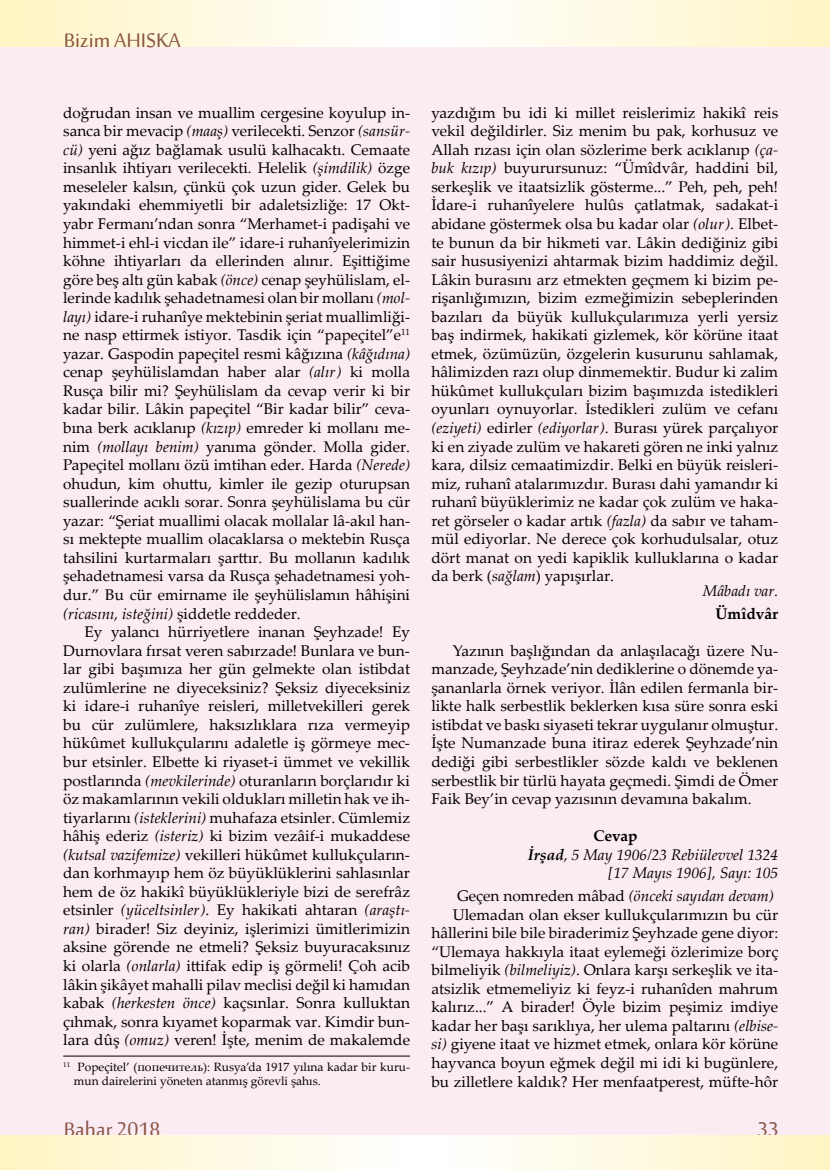
<style>
.page{position:relative;width:830px;height:1170px;background:#fff}
.page>*{position:absolute;margin:0;border:0;box-sizing:border-box;transform-origin:0 0}
.t1{font:27px "Sakkal Majalla";color:#8a5648}
.t2{font:15.45px/18.6px "Palatino Linotype";color:#000;text-align:justify}
.t3{font:italic 15.45px "Palatino Linotype";color:#000}
.t4{font:700 15.45px "Palatino Linotype";color:#000}
.t5{font:12px/14.4px "Palatino Linotype";color:#000}
.s1{font-style:italic}
.s2{font-weight:700}
</style>
<div class="page">
<div style="left:0;top:32px;width:829px;height:1106px;background:#fbebf3"></div>
<hr style="left:63px;top:1055px;width:347px;height:1px;background:#000">
<svg style="left:0;top:0;width:829px;height:47px"></svg>
<svg style="left:0;top:1135px;width:829px;height:2px"></svg>
<svg style="left:0;top:1139px;width:829px;height:30px"></svg>
<h1 class="t1" style="left:64px;top:22px;width:118px">Bizim AHISKA</h1>
<p class="t2" style="left:63px;top:103px;width:348px">doğrudan insan ve muallim cergesine koyulup in&shy;sanca bir mevacip <span class="s1">(maaş)</span> verilecekti. Senzor <span class="s1">(sansür&shy;cü)</span> yeni ağız bağlamak usulü kalhacaktı. Cemaate insanlık ihtiyarı verilecekti. Helelik <span class="s1">(şimdilik)</span> özge meseleler kalsın, çünkü çok uzun gider. Gelek bu yakındaki ehemmiyetli bir adaletsizliğe: 17 Okt&shy;yabr Fermanı’ndan sonra “Merhamet-i padişahi ve himmet-i ehl-i vicdan ile” idare-i ruhanîyelerimizin köhne ihtiyarları da ellerinden alınır. Eşittiğime göre beş altı gün kabak <span class="s1">(önce)</span> cenap şeyhülislam, el&shy;lerinde kadılık şehadetnamesi olan bir mollanı <span class="s1">(mol&shy;layı)</span> idare-i ruhanîye mektebinin şeriat muallimliği&shy;ne nasp ettirmek istiyor. Tasdik için “papeçitel”e<sup>11 </sup>yazar. Gaspodin papeçitel resmi kâğızına <span class="s1">(kâğıdına) </span>cenap şeyhülislamdan haber alar <span class="s1">(alır)</span> ki molla Rusça bilir mi? Şeyhülislam da cevap verir ki bir kadar bilir. Lâkin papeçitel “Bir kadar bilir” ceva&shy;bına berk acıklanıp <span class="s1">(kızıp)</span> emreder ki mollanı me&shy;nim <span class="s1">(mollayı benim)</span> yanıma gönder. Molla gider.<br>Papeçitel mollanı özü imtihan eder. Harda <span class="s1">(Nerede) </span>ohudun, kim ohuttu, kimler ile gezip oturupsan suallerinde acıklı sorar. Sonra şeyhülislama bu cür yazar: “Şeriat muallimi olacak mollalar lâ-akıl han&shy;sı mektepte muallim olacaklarsa o mektebin Rusça tahsilini kurtarmaları şarttır. Bu mollanın kadılık şehadetnamesi varsa da Rusça şehadetnamesi yoh&shy;dur.” Bu cür emirname ile şeyhülislamın hâhişini <span class="s1">(ricasını, isteğini)</span> şiddetle reddeder.</p>
<p class="t2" style="left:63px;top:622px;width:348px;text-indent:21px">Ey yalancı hürriyetlere inanan Şeyhzade! Ey Durnovlara fırsat veren sabırzade! Bunlara ve bun&shy;lar gibi başımıza her gün gelmekte olan istibdat zulümlerine ne diyeceksiniz? Şeksiz diyeceksiniz ki idare-i ruhanîye reisleri, milletvekilleri gerek bu cür zulümlere, haksızlıklara rıza vermeyip hükûmet kullukçularını adaletle iş görmeye mec&shy;bur etsinler. Elbette ki riyaset-i ümmet ve vekillik postlarında <span class="s1">(mevkilerinde)</span> oturanların borçlarıdır ki öz makamlarının vekili oldukları milletin hak ve ih&shy;tiyarlarını <span class="s1">(isteklerini)</span> muhafaza etsinler. Cümlemiz hâhiş ederiz <span class="s1">(isteriz)</span> ki bizim vezâif-i mukaddese <span class="s1">(kutsal vazifemize)</span> vekilleri hükûmet kullukçuların&shy;dan korhmayıp hem öz büyüklüklerini sahlasınlar hem de öz hakikî büyüklükleriyle bizi de serefrâz etsinler <span class="s1">(yüceltsinler)</span>. Ey hakikati ahtaran <span class="s1">(araştı&shy;ran)</span> birader! Siz deyiniz, işlerimizi ümitlerimizin aksine görende ne etmeli? Şeksiz buyuracaksınız ki olarla <span class="s1">(onlarla)</span> ittifak edip iş görmeli! Çoh acib lâkin şikâyet mahalli pilav meclisi değil ki hamıdan kabak <span class="s1">(herkesten önce)</span> kaçsınlar. Sonra kulluktan çıhmak, sonra kıyamet koparmak var. Kimdir bun&shy;lara dûş <span class="s1">(omuz)</span> veren! İşte, menim de makalemde</p>
<p class="t5" style="left:74px;top:1058px;width:337px;text-indent:-11px"><sup>11</sup> Popeçitel’ (попечитель): Rusya’da 1917 yılına kadar bir kuru&shy;mun dairelerini yöneten atanmış görevli şahıs.</p>
<p class="t2" style="left:431px;top:103px;width:348px">yazdığım bu idi ki millet reislerimiz hakikî reis vekil değildirler. Siz menim bu pak, korhusuz ve Allah rızası için olan sözlerime berk acıklanıp <span class="s1">(ça&shy;buk kızıp)</span> buyurursunuz: “Ümîdvâr, haddini bil, serkeşlik ve itaatsizlik gösterme...” Peh, peh, peh!<br>İdare-i ruhanîyelere hulûs çatlatmak, sadakat-i abidane göstermek olsa bu kadar olar <span class="s1">(olur)</span>. Elbet&shy;te bunun da bir hikmeti var. Lâkin dediğiniz gibi sair hususiyenizi ahtarmak bizim haddimiz değil.<br>Lâkin burasını arz etmekten geçmem ki bizim pe&shy;rişanlığımızın, bizim ezmeğimizin sebeplerinden bazıları da büyük kullukçularımıza yerli yersiz baş indirmek, hakikati gizlemek, kör körüne itaat etmek, özümüzün, özgelerin kusurunu sahlamak, hâlimizden razı olup dinmemektir. Budur ki zalim hükûmet kullukçuları bizim başımızda istedikleri oyunları oynuyorlar. İstedikleri zulüm ve cefanı <span class="s1">(eziyeti)</span> edirler <span class="s1">(ediyorlar)</span>. Burası yürek parçalıyor ki en ziyade zulüm ve hakareti gören ne inki yalnız kara, dilsiz cemaatimizdir. Belki en büyük reisleri&shy;miz, ruhanî atalarımızdır. Burası dahi yamandır ki ruhanî büyüklerimiz ne kadar çok zulüm ve haka&shy;ret görseler o kadar artık <span class="s1">(fazla)</span> da sabır ve taham&shy;mül ediyorlar. Ne derece çok korhudulsalar, otuz dört manat on yedi kapiklik kulluklarına o kadar da berk (<span class="s1">sağlam</span>) yapışırlar.</p>
<p class="t3" style="left:702px;top:579px;width:77px">Mâbadı var.</p>
<p class="t4" style="left:715px;top:602px;width:64px">Ümîdvâr</p>
<p class="t2" style="left:431px;top:640px;width:348px;text-indent:21px">Yazının başlığından da anlaşılacağı üzere Nu&shy;manzade, Şeyhzade’nin dediklerine o dönemde ya&shy;şananlarla örnek veriyor. İlân edilen fermanla bir&shy;likte halk serbestlik beklerken kısa süre sonra eski istibdat ve baskı siyaseti tekrar uygulanır olmuştur.<br>İşte Numanzade buna itiraz ederek Şeyhzade’nin dediği gibi serbestlikler sözde kaldı ve beklenen serbestlik bir türlü hayata geçmedi. Şimdi de Ömer Faik Bey’in cevap yazısının devamına bakalım.</p>
<p class="t4" style="left:593px;top:824px;width:46px">Cevap</p>
<p class="t3" style="left:527px;top:843px;width:252px"><span class="s2">İrşad</span>, 5 May 1906/23 Rebiülevvel 1324</p>
<p class="t3" style="left:608px;top:862px;width:171px">[17 Mayıs 1906], Sayı: 105</p>
<p class="t2" style="left:431px;top:885px;width:348px;text-align:right">Geçen nomreden mâbad <span class="s1">(önceki sayıdan devam)<br></span>Ulemadan olan ekser kullukçularımızın bu cür hâllerini bile bile biraderimiz Şeyhzade gene diyor: “Ulemaya hakkıyla itaat eylemeği özlerimize borç bilmeliyik <span class="s1">(bilmeliyiz)</span>. Onlara karşı serkeşlik ve ita&shy;atsizlik etmemeliyiz ki feyz-i ruhanîden mahrum kalırız...” A birader! Öyle bizim peşimiz imdiye kadar her başı sarıklıya, her ulema paltarını <span class="s1">(elbise&shy;si)</span> giyene itaat ve hizmet etmek, onlara kör körüne hayvanca boyun eğmek değil mi idi ki bugünlere, bu zilletlere kaldık? Her menfaatperest, müfte-hôr</p>
<h1 class="t1" style="left:64px;top:1110px;width:98px">Bahar 2018</h1>
<h1 class="t1" style="left:756px;top:1110px;width:23px">33</h1>
</div>
